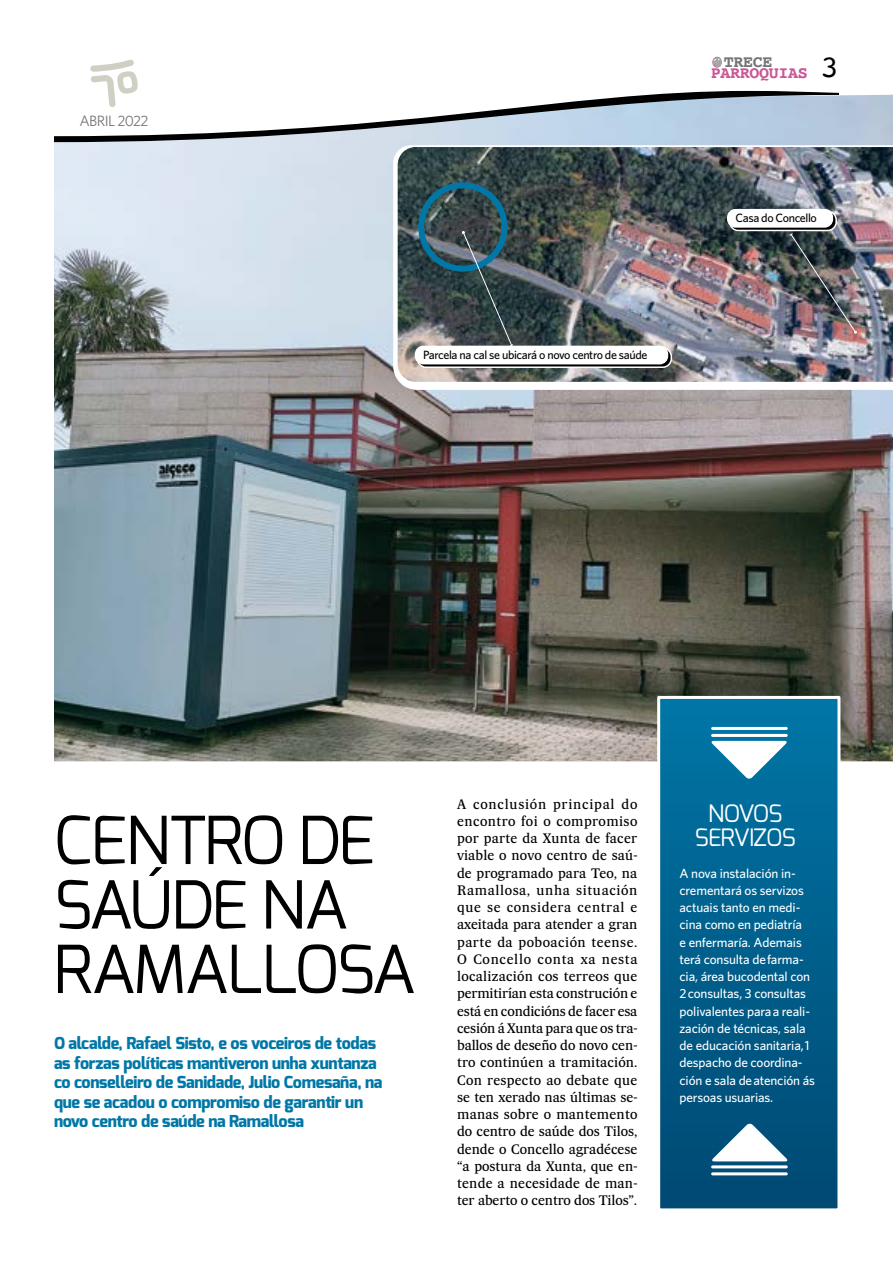
<style>
.page{position:relative;width:893px;height:1263px;background:#fff}
.page>*{position:absolute;margin:0;border:0;box-sizing:border-box;transform-origin:0 0}
.t1{font:66px/64.5px "Exo";letter-spacing:-.03em;color:#000}
.t2{font:31.5px "Courier";color:#000}
.t3{font:24px/24px "Exo";letter-spacing:-.03em;color:#fff;text-align:center}
.t4{font:700 16.65px "Courier";letter-spacing:-.02em;color:#ca5796}
.t5{font:700 16.65px "Courier";letter-spacing:-.02em;color:#737576}
.t6{font:800 16.5px/19.5px "Exo";letter-spacing:-.02em;color:#0077a7}
.t7{font:15px "Whitney";letter-spacing:-.04em;color:#737576}
.t8{font:13.2px/17.2px "Majerit Body";color:#000;text-align:justify}
.t9{font:500 13.2px/17.2px "Whitney";letter-spacing:-.01em;color:#fff}
.t10{font:500 12px "Whitney";letter-spacing:-.03em;color:#000}
</style>
<div class="page">
<img style="left:54px;top:95px;width:839px;height:666px">
<svg style="left:54px;top:58px;width:785px;height:84px"></svg>
<div style="left:659px;top:697px;width:180px;height:513px;background:linear-gradient(to bottom,#0075a6,#014a73)"></div>
<div style="left:657px;top:696px;width:183px;height:515px;border:3px solid #fff"></div>
<svg style="left:711px;top:741px;width:76px;height:38px"></svg>
<hr style="left:711px;top:727px;width:77px;height:3px;background:#fff;border-radius:2px">
<hr style="left:711px;top:734px;width:77px;height:3px;background:#fff;border-radius:2px">
<svg style="left:711px;top:1123px;width:77px;height:38px"></svg>
<hr style="left:711px;top:1172px;width:77px;height:3px;background:#fff;border-radius:2px">
<hr style="left:711px;top:1165px;width:77px;height:3px;background:#fff;border-radius:2px">
<svg style="left:393px;top:145px;width:500px;height:245px"></svg>
<img style="left:398px;top:147px;width:495px;height:235px">
<div style="left:418px;top:182px;width:89px;height:90px;border:6px solid #0077a7;border-radius:50%"></div>
<img style="left:789px;top:233px;width:68px;height:101px">
<svg style="left:417px;top:348px;width:254px;height:19px"></svg>
<div style="left:417px;top:347px;width:255px;height:21px;border:2px solid #fff;border-radius:9px"></div>
<div style="left:415px;top:346px;width:253px;height:18px;background:#fff;border-radius:9px"></div>
<div style="left:729px;top:211px;width:108px;height:20px;border:2px solid #fff;border-radius:9px"></div>
<div style="left:727px;top:209px;width:106px;height:19px;background:#fff;border-radius:9px"></div>
<svg style="left:462px;top:231px;width:52px;height:115px;background:#3a4e53"></svg>
<p class="t7" style="left:79px;top:110px;width:71px">ABRIL 2022</p>
<p class="t10" style="left:423px;top:347px;width:226px">Parcela na cal se ubicará o novo centro de saúde</p>
<p class="t5" style="left:724px;top:48px;width:50px">TRECE</p>
<p class="t4" style="left:711px;top:60px;width:98px">PARROQUIAS</p>
<h2 class="t2" style="left:820px;top:43px;width:20px">3</h2>
<p class="t10" style="left:735px;top:210px;width:83px">Casa do Concello</p>
<h1 class="t1" style="left:54px;top:808px;width:363px">CENTRO DE<br>SAÚDE NA<br>RAMALLOSA</h1>
<p class="t6" style="left:54px;top:1034px;width:330px">O alcalde, Rafael Sisto, e os voceiros de todas as forzas políticas mantiveron unha xuntanza co conselleiro de Sanidade, Julio Comesaña, na que se acadou o compromiso de garantir un novo centro de saúde na Ramallosa</p>
<p class="t8" style="left:457px;top:795px;width:182px">A conclusión principal do encontro foi o compromiso por parte da Xunta de facer viable o novo centro de saú&shy;de programado para Teo, na Ramallosa, unha situación que se considera central e axeitada para atender a gran parte da poboación teense.<br>O Concello conta xa nesta localización cos terreos que permitirían esta construción e está en condicións de facer esa cesión á Xunta para que os tra&shy;ballos de deseño do novo cen&shy;tro continúen a tramitación.<br>Con respecto ao debate que se ten xerado nas últimas se&shy;manas sobre o mantemento do centro de saúde dos Tilos, dende o Concello agradécese “a postura da Xunta, que en&shy;tende a necesidade de man&shy;ter aberto o centro dos Tilos”.</p>
<h3 class="t3" style="left:695px;top:801px;width:103px">NOVOS<br>SERVIZOS</h3>
<p class="t9" style="left:679px;top:864px;width:137px">A nova instalación in&shy;crementará os servizos actuais tanto en medi&shy;cina como en pediatría<br>e enfermaría. Ademais terá consulta de farma&shy;cia, área bucodental con<br>2 consultas, 3 consultas polivalentes para a reali&shy;zación de técnicas, sala de educación sanitaria, 1 despacho de coordina&shy;ción e sala de atención ás persoas usuarias.</p>
</div>
